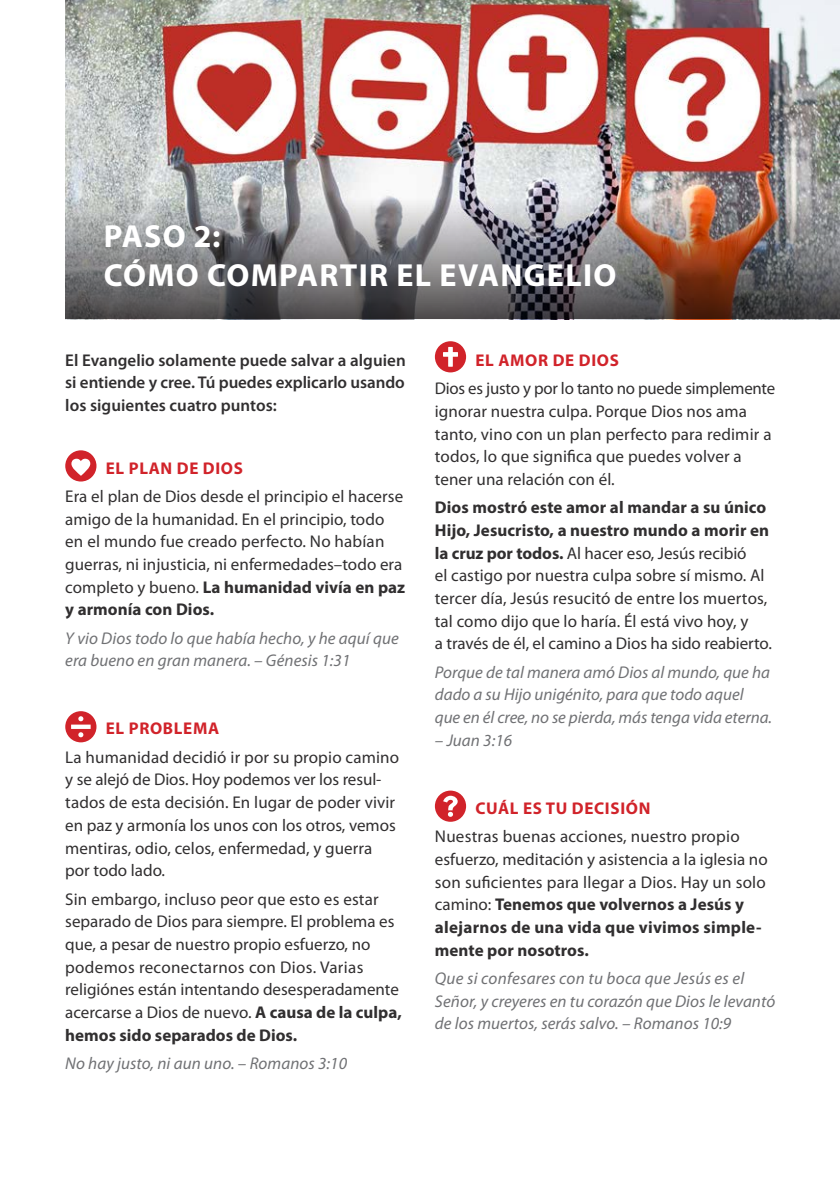
<style>
.page{position:relative;width:840px;height:1191px;background:#fff}
.page>*{position:absolute;margin:0;border:0;box-sizing:border-box;transform-origin:0 0}
.head{font:700 32px/39.6px "Myriad Pro";letter-spacing:.04em;color:#fff}
.copy{font:17px/22.6px "Myriad Pro";letter-spacing:.005em;color:#312f30}
.quote{font:italic 17px/22.6px "Myriad Pro";color:#707174}
.copy-2{font:italic 17px/22.6px "Myriad Pro";letter-spacing:.005em;color:#707174}
.copy-3{font:600 17px/22.6px "Myriad Pro";letter-spacing:-.005em;color:#312f30;text-align:justify}
.subhead{font:700 17px "Myriad Pro";letter-spacing:.04em;color:#d1232a}
.s1{font-weight:700}
</style>
<div class="page">
<img style="left:65px;top:0;width:774px;height:198px">
<img style="left:65px;top:198px;width:774px;height:121px">
<svg style="left:434px;top:341px;width:32px;height:31px"></svg>
<svg style="left:434px;top:790px;width:32px;height:31px"></svg>
<svg style="left:65px;top:450px;width:31px;height:31px"></svg>
<svg style="left:65px;top:711px;width:31px;height:31px"></svg>
<p class="head" style="left:104px;top:215px;width:513px">PASO 2:<br>CÓMO COMPARTIR EL EVANGELIO</p>
<p class="copy-3" style="left:65px;top:348px;width:342px">El Evangelio solamente puede salvar a alguien si entiende y cree. Tú puedes explicarlo usando los siguientes cuatro puntos:</p>
<p class="subhead" style="left:106px;top:457px;width:139px">EL PLAN DE DIOS</p>
<p class="copy" style="left:65px;top:484px;width:341px">Era el plan de Dios desde el principio el hacerse amigo de la humanidad. En el principio, todo en el mundo fue creado perfecto. No habían guerras, ni injusticia, ni enfermedades–todo era completo y bueno. <span class="s1">La humanidad vivía en paz y armonía con Dios.</span></p>
<p class="quote" style="left:65px;top:626px;width:335px">Y vio Dios todo lo que había hecho, y he aquí que era bueno en gran manera. – Génesis 1:31</p>
<p class="subhead" style="left:106px;top:717px;width:115px">EL PROBLEMA</p>
<p class="copy" style="left:65px;top:745px;width:335px">La humanidad decidió ir por su propio camino y se alejó de Dios. Hoy podemos ver los resul&shy;tados de esta decisión. En lugar de poder vivir en paz y armonía los unos con los otros, vemos mentiras, odio, celos, enfermedad, y guerra por todo lado.</p>
<p class="copy" style="left:65px;top:887px;width:338px">Sin embargo, incluso peor que esto es estar separado de Dios para siempre. El problema es que, a pesar de nuestro propio esfuerzo, no podemos reconectarnos con Dios. Varias religiónes están intentando desesperadamente acercarse a Dios de nuevo. <span class="s1">A causa de la culpa, hemos sido separados de Dios.</span></p>
<p class="quote" style="left:65px;top:1051px;width:283px">No hay justo, ni aun uno. – Romanos 3:10</p>
<p class="subhead" style="left:475px;top:349px;width:145px">EL AMOR DE DIOS</p>
<p class="copy" style="left:434px;top:377px;width:342px">Dios es justo y por lo tanto no puede simplemente ignorar nuestra culpa. Porque Dios nos ama tanto, vino con un plan perfecto para redimir a todos, lo que significa que puedes volver a tener una relación con él.</p>
<p class="copy" style="left:434px;top:496px;width:338px"><span class="s1">Dios mostró este amor al mandar a su único Hijo, Jesucristo, a nuestro mundo a morir en la cruz por todos.</span> Al hacer eso, Jesús recibió<br>el castigo por nuestra culpa sobre sí mismo. Al tercer día, Jesús resucitó de entre los muertos, tal como dijo que lo haría. Él está vivo hoy, y<br>a través de él, el camino a Dios ha sido reabierto.</p>
<p class="quote" style="left:434px;top:660px;width:338px">Porque de tal manera amó Dios al mundo, que ha dado a su Hijo unigénito, para que todo aquel que en él cree, no se pierda, más tenga vida eterna.</p>
<p class="quote" style="left:434px;top:728px;width:79px">– Juan 3:16</p>
<p class="subhead" style="left:475px;top:797px;width:176px">CUÁL ES TU DECISIÓN</p>
<p class="copy" style="left:434px;top:825px;width:334px">Nuestras buenas acciones, nuestro propio esfuerzo, meditación y asistencia a la iglesia no son suficientes para llegar a Dios. Hay un solo camino: <span class="s1">Tenemos que volvernos a Jesús y alejarnos de una vida que vivimos simple&shy;mente por nosotros.</span></p>
<p class="copy-2" style="left:434px;top:966px;width:342px">Que si confesares con tu boca que Jesús es el<br>Señor, y creyeres en tu corazón que Dios le levantó de los muertos, serás salvo. – Romanos 10:9</p>
</div>
